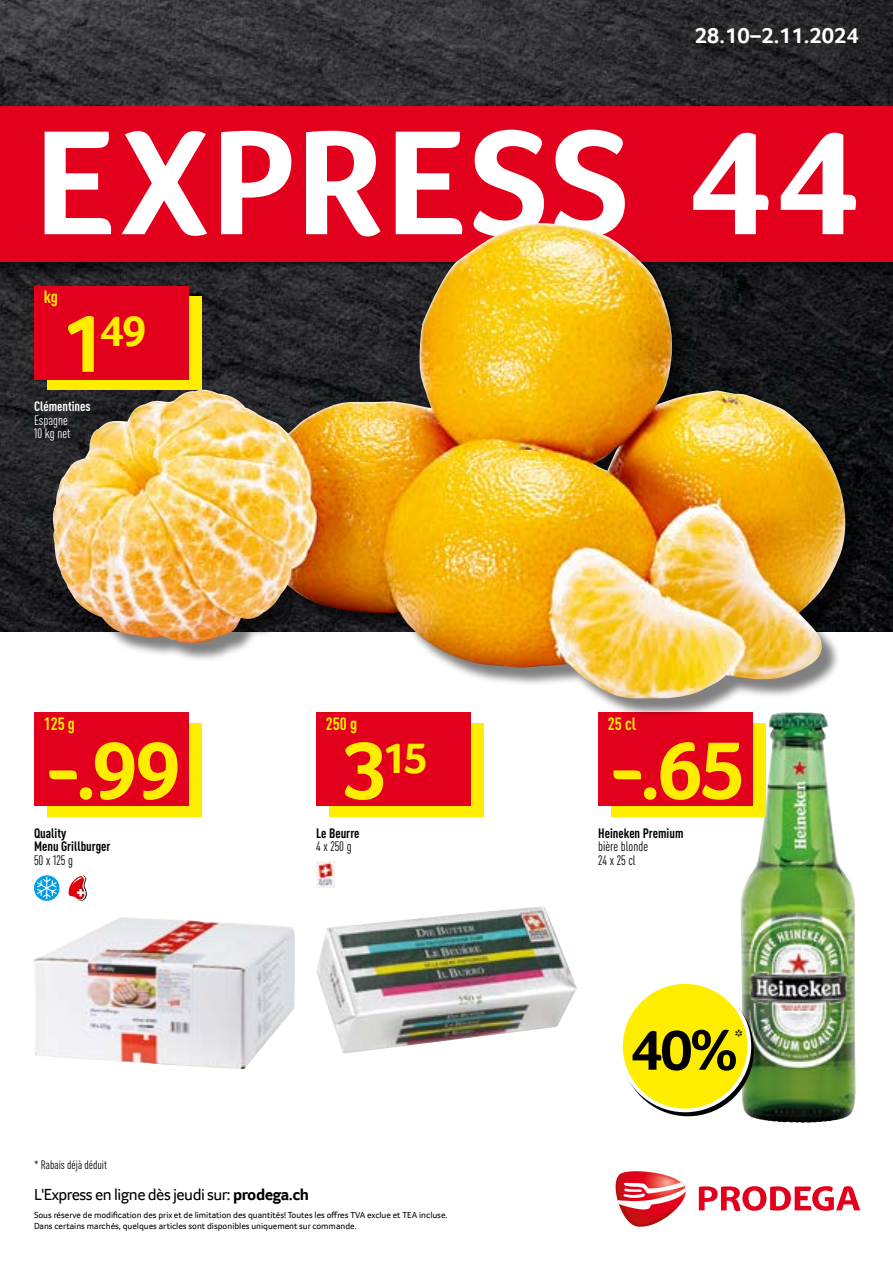
<style>
.page{position:relative;width:893px;height:1263px;background:#fff}
.page>*{position:absolute;margin:0;border:0;box-sizing:border-box;transform-origin:0 0}
.t1{font:700 153px "Transgourmet";letter-spacing:.01em;color:#fff}
.Preis_HOT{font:700 84px "Transgourmet";color:#ffed00}
.Rabattbutton{font:700 58.5px "Transgourmet";color:#000}
.Preis_HOT-2{font:700 44.55px "Transgourmet";color:#ffed00}
.t2{font:700 22.5px "Transgourmet";color:#fff}
.Rabattbutton-2{font:700 19.5px "Transgourmet";color:#000}
.Unit_HOT{font:700 condensed 17.55px "DINOT";color:#ffed00}
.t3{font:16.5px "Transgourmet";letter-spacing:-.03em;color:#000}
.t4{font:700 condensed 13.5px/13.5px "DINOT";color:#000}
.t5{font:condensed 13.5px "DINOT";color:#000}
.t6{font:condensed 13.5px "DINOT";color:#fff}
.t7{font:700 condensed 13.5px "DINOT";color:#fff}
.t8{font:condensed 12px "DINOT";color:#000}
.t9{font:9px "Transgourmet";color:#000}
.s1{font-size:84px}
.s2{font-weight:700}
</style>
<div class="page">
<img style="left:0;top:0;width:893px;height:631px">
<img style="left:0;top:261px;width:893px;height:55px">
<div style="left:0;top:106px;width:893px;height:155px;background:#e3001d"></div>
<svg style="left:699px;top:1186px;width:161px;height:25px"></svg>
<svg style="left:615px;top:1171px;width:71px;height:56px"></svg>
<img style="left:741px;top:717px;width:115px;height:406px">
<div style="left:611px;top:723px;width:155px;height:94px;background:#ffed00"></div>
<div style="left:598px;top:712px;width:155px;height:94px;background:#e3001d"></div>
<svg style="left:624px;top:986px;width:128px;height:128px"></svg>
<div style="left:621px;top:982px;width:128px;height:128px;background:#ffed00;border-radius:50%"></div>
<div style="left:619px;top:980px;width:132px;height:132px;border:4px solid #fff;border-radius:50%"></div>
<img style="left:316px;top:907px;width:261px;height:146px">
<div style="left:329px;top:723px;width:155px;height:94px;background:#ffed00"></div>
<div style="left:316px;top:712px;width:155px;height:94px;background:#e3001d"></div>
<img style="left:316px;top:862px;width:18px;height:25px">
<div style="left:55px;top:225px;width:809px;height:492px;background:#000;opacity:.5"></div>
<img style="left:52px;top:223px;width:795px;height:477px">
<div style="left:47px;top:296px;width:155px;height:94px;background:#ffed00"></div>
<div style="left:34px;top:286px;width:155px;height:94px;background:#e3001d"></div>
<img style="left:34px;top:917px;width:261px;height:152px">
<div style="left:47px;top:723px;width:155px;height:94px;background:#ffed00"></div>
<div style="left:34px;top:712px;width:155px;height:94px;background:#e3001d"></div>
<svg style="left:34px;top:875px;width:26px;height:26px"></svg>
<svg style="left:36px;top:876px;width:22px;height:24px"></svg>
<svg style="left:68px;top:875px;width:19px;height:26px"></svg>
<p class="t2" style="left:695px;top:22px;width:166px">28.10–2.11.2024</p>
<p class="t1" style="left:34px;top:92px;width:826px">EXPRESS 44</p>
<p class="Unit_HOT" style="left:44px;top:286px;width:16px">kg</p>
<p class="Preis_HOT-2" style="left:61px;top:305px;width:88px"><span class="s1">1</span>49</p>
<p class="t7" style="left:34px;top:398px;width:58px">Clémentines</p>
<p class="t6" style="left:34px;top:412px;width:35px">Espagne</p>
<p class="t6" style="left:34px;top:426px;width:38px">10 kg net</p>
<p class="Unit_HOT" style="left:44px;top:713px;width:33px">125 g</p>
<p class="Unit_HOT" style="left:326px;top:713px;width:33px">250 g</p>
<p class="Preis_HOT" style="left:44px;top:721px;width:139px">-.99</p>
<p class="Preis_HOT-2" style="left:343px;top:732px;width:87px"><span class="s1">3</span>15</p>
<p class="t4" style="left:34px;top:826px;width:78px">Quality<br>Menu Grillburger</p>
<p class="t5" style="left:34px;top:852px;width:41px">50 x 125 g</p>
<p class="t4" style="left:316px;top:826px;width:45px">Le Beurre</p>
<p class="t5" style="left:316px;top:839px;width:37px">4 x 250 g</p>
<p class="t8" style="left:34px;top:1157px;width:75px">* Rabais déjà déduit</p>
<p class="t3" style="left:34px;top:1184px;width:277px">L'Express en ligne dès jeudi sur: <span class="s2">prodega.ch</span></p>
<p class="t9" style="left:34px;top:1210px;width:415px">Sous réserve de modification des prix et de limitation des quantités! Toutes les offres TVA exclue et TEA incluse.</p>
<p class="t9" style="left:34px;top:1221px;width:324px">Dans certains marchés, quelques articles sont disponibles uniquement sur commande.</p>
<p class="Unit_HOT" style="left:608px;top:713px;width:30px">25 cl</p>
<p class="Preis_HOT" style="left:608px;top:721px;width:139px">-.65</p>
<p class="t4" style="left:598px;top:826px;width:87px">Heineken Premium</p>
<p class="t5" style="left:598px;top:839px;width:51px">bière blonde</p>
<p class="t5" style="left:598px;top:852px;width:39px">24 x 25 cl</p>
<p class="Rabattbutton" style="left:630px;top:1015px;width:109px">40%</p>
<p class="Rabattbutton-2" style="left:735px;top:1025px;width:10px">*</p>
</div>
